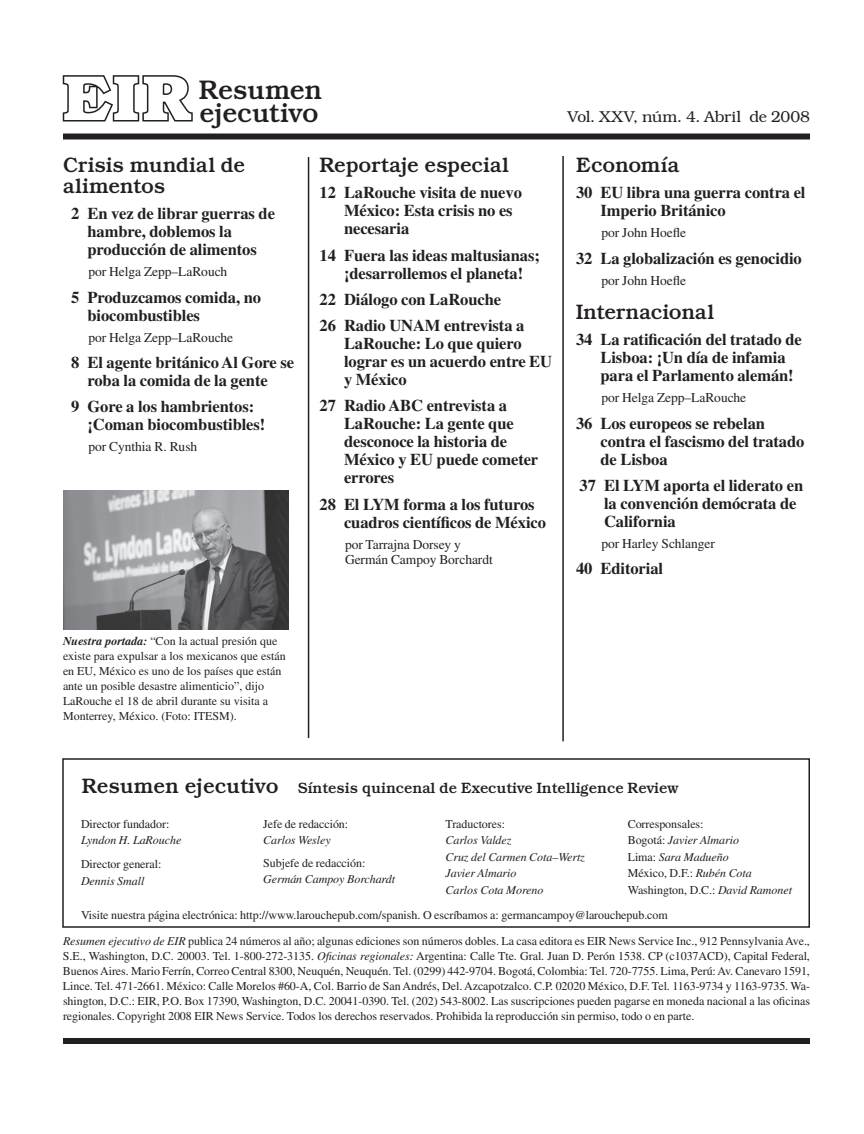
<style>
.page{position:relative;width:864px;height:1134px;background:#fff}
.page>*{position:absolute;margin:0;border:0;box-sizing:border-box;transform-origin:0 0}
.t1{font:700 63.6px "Bookman";color:#fff}
.t2{font:500 27px/22.5px "Bookman";letter-spacing:-.015em;color:#231f20}
.t3{font:500 21px/21px "Bookman";letter-spacing:-.01em;color:#231f20}
.t4{font:700 16.5px/18px "Times";letter-spacing:-.005em;color:#231f20}
.t5{font:300 15.75px "Bookman";letter-spacing:-.005em;color:#231f20}
.t6{font:500 15px "Bookman";letter-spacing:-.005em;color:#231f20}
.t7{font:13.5px/15px "Times";letter-spacing:-.005em;color:#231f20}
.t8{font:12px/15px "Times";letter-spacing:-.005em;color:#231f20}
.t9{font:italic 12px/16.5px "Times";letter-spacing:-.005em;color:#231f20}
.s1{font-weight:700;font-style:italic}
.s2{font-size:21px}
.s3{font-style:italic}
.s4{font-style:normal}
</style>
<div class="page">
<div style="left:62px;top:758px;width:748px;height:170px;border:2px solid #231f20"></div>
<div style="left:63px;top:1038px;width:747px;height:6px;background:#231f20"></div>
<div style="left:63px;top:134px;width:747px;height:6px;background:#231f20"></div>
<svg style="left:62px;top:75px;width:131px;height:47px"></svg>
<hr style="left:308px;top:157px;width:1px;height:581px;background:#231f20">
<hr style="left:562px;top:156px;width:2px;height:585px;background:#231f20">
<img style="left:64px;top:490px;width:225px;height:140px">
<p class="t1" style="left:63px;top:58px;width:130px">EI R</p>
<p class="t2" style="left:199px;top:78px;width:125px">Resumen ejecutivo</p>
<p class="t3" style="left:63px;top:154px;width:184px">Crisis mundial de alimentos</p>
<p class="t4" style="left:88px;top:204px;width:189px;text-indent:-16px">2 En vez de librar guerras de hambre, doblemos la producción de alimentos</p>
<p class="t7" style="left:88px;top:264px;width:140px">por Helga Zepp–LaRouch</p>
<p class="t4" style="left:88px;top:288px;width:175px;text-indent:-16px">5 Produzcamos comida, no biocombustibles</p>
<p class="t7" style="left:88px;top:329px;width:146px">por Helga Zepp–LaRouche</p>
<p class="t4" style="left:88px;top:353px;width:208px;text-indent:-16px">8 El agente británico Al Gore se roba la comida de la gente</p>
<p class="t4" style="left:88px;top:397px;width:179px;text-indent:-16px">9 Gore a los hambrientos: ¡Coman biocombustibles!</p>
<p class="t7" style="left:88px;top:439px;width:110px">por Cynthia R. Rush</p>
<p class="t3" style="left:320px;top:154px;width:191px">Reportaje especial</p>
<p class="t4" style="left:344px;top:183px;width:179px;text-indent:-25px">12 LaRouche visita de nuevo<br>México: Esta crisis no es necesaria</p>
<p class="t4" style="left:320px;top:246px;width:222px;text-align:center">14 Fuera las ideas maltusianas; ¡desarrollemos el planeta!</p>
<p class="t4" style="left:320px;top:286px;width:206px;line-height:26.2px">22 Diálogo con LaRouche<br>26 Radio UNAM entrevista a</p>
<p class="t4" style="left:344px;top:334px;width:210px">LaRouche: Lo que quiero lograr es un acuerdo entre EU y México</p>
<p class="t4" style="left:344px;top:396px;width:196px;text-indent:-25px">27 Radio ABC entrevista a<br>LaRouche: La gente que desconoce la historia de<br>México y EU puede cometer errores</p>
<p class="t4" style="left:344px;top:495px;width:204px;text-indent:-25px">28 El LYM forma a los futuros cuadros científicos de México</p>
<p class="t7" style="left:345px;top:536px;width:149px">por Tarrajna Dorsey y<br>Germán Campoy Borchardt</p>
<p class="t5" style="left:568px;top:107px;width:244px">Vol. XXV, núm. 4. Abril de 2008</p>
<p class="t3" style="left:576px;top:154px;width:105px">Economía</p>
<p class="t4" style="left:601px;top:183px;width:207px;text-indent:-25px">30 EU libra una guerra contra el<br>Imperio Británico</p>
<p class="t7" style="left:602px;top:225px;width:86px">por John Hoefle</p>
<p class="t4" style="left:576px;top:249px;width:227px">32 La globalización es genocidio</p>
<p class="t7" style="left:602px;top:272px;width:86px">por John Hoefle</p>
<p class="t3" style="left:576px;top:301px;width:140px">Internacional</p>
<p class="t4" style="left:601px;top:330px;width:203px;text-indent:-25px">34 La ratificación del tratado de<br>Lisboa: ¡Un día de infamia para el Parlamento alemán!</p>
<p class="t7" style="left:602px;top:390px;width:146px">por Helga Zepp–LaRouche</p>
<p class="t4" style="left:601px;top:414px;width:206px;text-indent:-25px">36 Los europeos se rebelan contra el fascismo del tratado de Lisboa</p>
<p class="t4" style="left:604px;top:476px;width:201px;text-indent:-25px">37 El LYM aporta el liderato en la convención demócrata de<br>California</p>
<p class="t7" style="left:602px;top:536px;width:115px">por Harley Schlanger</p>
<p class="t4" style="left:576px;top:559px;width:89px">40 Editorial</p>
<p class="t8" style="left:63px;top:634px;width:224px"><span class="s1">Nuestra portada:</span> “Con la actual presión que existe para expulsar a los mexicanos que están en EU, México es uno de los países que están ante un posible desastre alimenticio”, dijo LaRouche el 18 de abril durante su visita a Monterrey, México. (Foto: ITESM).</p>
<p class="t6" style="left:82px;top:779px;width:599px"><span class="s2">Resumen ejecutivo</span> Síntesis quincenal de Executive Intelligence Review</p>
<p class="t8" style="left:81px;top:815px;width:102px;line-height:16.5px">Director fundador:<br><span class="s3">Lyndon H. LaRouche</span></p>
<p class="t8" style="left:81px;top:856px;width:82px;line-height:16.5px">Director general:<br><span class="s3">Dennis Small</span></p>
<p class="t9" style="left:446px;top:815px;width:141px"><span class="s4">Traductores:<br></span>Carlos Valdez<br>Cruz del Carmen Cota–Wertz<br>Javier Almario<br>Carlos Cota Moreno</p>
<p class="t8" style="left:628px;top:815px;width:166px;line-height:16.5px">Corresponsales:<br>Bogotá: <span class="s3">Javier Almario<br></span>Lima: <span class="s3">Sara Madueño<br></span>México, D.F.: <span class="s3">Rubén Cota<br></span>Wa-shing-ton, D.C.: <span class="s3">David Ramonet</span></p>
<p class="t8" style="left:81px;top:907px;width:588px">Visite nuestra página electrónica: http://www.larouchepub.com/spanish. O escríbamos a: germancampoy@larouchepub.com</p>
<p class="t8" style="left:263px;top:815px;width:87px;line-height:16.5px">Jefe de redacción:<br><span class="s3">Carlos Wesley</span></p>
<p class="t9" style="left:263px;top:854px;width:133px"><span class="s4">Subjefe de redacción:<br></span>Germán Campoy Borchardt</p>
<p class="t8" style="left:63px;top:933px;width:749px;text-align:justify"><span class="s3">Resumen ejecutivo de EIR</span> publica 24 números al año; algunas ediciones son números dobles. La casa editora es EIR News Service Inc., 912 PennsylvaniaAve., S.E., Wa-shing-ton, D.C. 20003. Tel. 1-800-272-3135. <span class="s3">Oficinas regionales:</span> Argentina: Calle Tte. Gral. Juan D. Perón 1538. CP (c1037ACD), Capital Federal, BuenosAires. Mario Ferrín, Correo Central 8300, Neuquén, Neuquén. Tel. (0299) 442-9704. Bogotá, Colombia: Tel. 720-7755. Lima, Perú:Av. Canevaro 1591, Lince. Tel. 471-2661. México: Calle Morelos #60-A, Col. Barrio de San Andrés, Del. Azcapotzalco. C.P. 02020 México, D.F. Tel. 1163-9734 y 1163-9735. Wa&shy;shing-ton, D.C.: EIR, P.O. Box 17390, Wa-shing-ton, D.C. 20041-0390. Tel. (202) 543-8002. Las suscripciones pueden pagarse en moneda nacional a las oficinas regionales. Copyright 2008 EIR News Service. Todos los derechos reservados. Prohibida la reproducción sin permiso, todo o en parte.</p>
</div>
